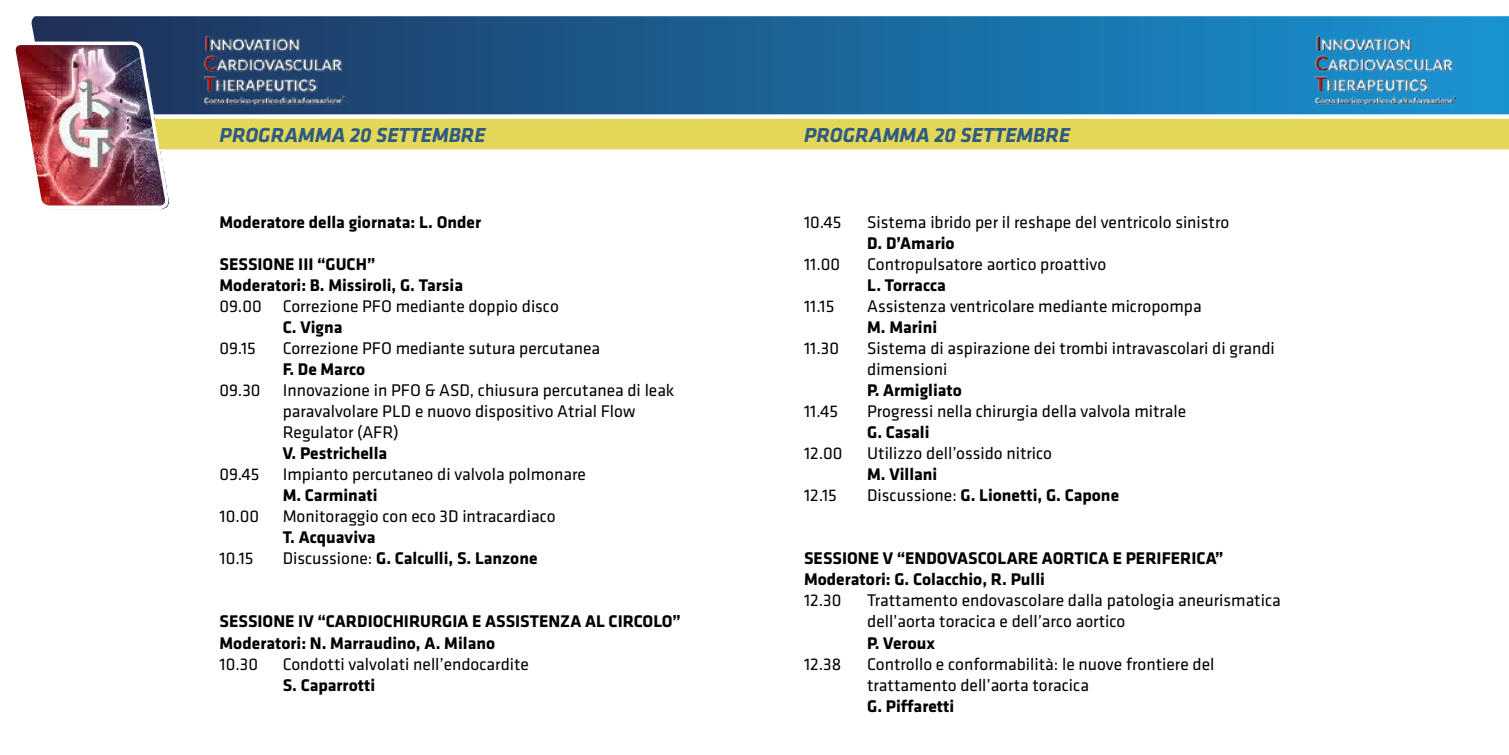
<style>
.page{position:relative;width:1509px;height:755px;background:#fff}
.page>*{position:absolute;margin:0;border:0;box-sizing:border-box;transform-origin:0 0}
.t1{font:italic 700 21px "Klavika";color:#2f5b80}
.t2{font:17.5px/21px "Klavika";color:#000}
.t3{font:700 17.5px/21px "Klavika";color:#000}
.s1{font-weight:400}
</style>
<div class="page">
<svg style="left:15px;top:16px;width:1493px;height:194px"></svg>
<p class="t1" style="left:220px;top:123px;width:267px">PROGRAMMA 20 SETTEMBRE</p>
<p class="t1" style="left:804px;top:123px;width:267px">PROGRAMMA 20 SETTEMBRE</p>
<p class="t3" style="left:220px;top:212px;width:263px">Moderatore della giornata: L. Onder</p>
<p class="t3" style="left:220px;top:254px;width:245px">SESSIONE III “GUCH”<br>Moderatori: B. Missiroli, G. Tarsia</p>
<p class="t2" style="left:220px;top:296px;width:341px">09.00 Correzione PFO mediante doppio disco</p>
<p class="t3" style="left:283px;top:317px;width:61px">C. Vigna</p>
<p class="t2" style="left:220px;top:338px;width:38px">09.15</p>
<p class="t2" style="left:283px;top:338px;width:319px">Correzione PFO mediante sutura percutanea</p>
<p class="t3" style="left:283px;top:359px;width:84px">F. De Marco</p>
<p class="t2" style="left:220px;top:380px;width:42px">09.30</p>
<p class="t2" style="left:283px;top:380px;width:393px">Innovazione in PFO &amp; ASD, chiusura percutanea di leak paravalvolare PLD e nuovo dispositivo Atrial Flow<br>Regulator (AFR)</p>
<p class="t3" style="left:283px;top:443px;width:106px">V. Pestrichella</p>
<p class="t2" style="left:220px;top:464px;width:41px">09.45</p>
<p class="t2" style="left:283px;top:464px;width:305px">Impianto percutaneo di valvola polmonare</p>
<p class="t3" style="left:283px;top:485px;width:96px">M. Carminati</p>
<p class="t2" style="left:220px;top:506px;width:41px">10.00</p>
<p class="t2" style="left:283px;top:506px;width:274px">Monitoraggio con eco 3D intracardiaco</p>
<p class="t3" style="left:283px;top:527px;width:94px">T. Acquaviva</p>
<p class="t2" style="left:220px;top:548px;width:35px">10.15</p>
<p class="t3" style="left:283px;top:548px;width:256px"><span class="s1">Discussione:</span> G. Calculli, S. Lanzone</p>
<p class="t3" style="left:220px;top:611px;width:463px">SESSIONE IV “CARDIOCHIRURGIA E ASSISTENZA AL CIRCOLO”<br>Moderatori: N. Marraudino, A. Milano</p>
<p class="t2" style="left:220px;top:653px;width:40px">10.30</p>
<p class="t2" style="left:283px;top:653px;width:248px">Condotti valvolati nell’endocardite</p>
<p class="t3" style="left:283px;top:674px;width:94px">S. Caparrotti</p>
<p class="t2" style="left:804px;top:212px;width:39px">10.45</p>
<p class="t2" style="left:867px;top:212px;width:363px">Sistema ibrido per il reshape del ventricolo sinistro</p>
<p class="t3" style="left:867px;top:233px;width:89px">D. D’Amario</p>
<p class="t2" style="left:804px;top:254px;width:38px">11.00</p>
<p class="t2" style="left:867px;top:254px;width:240px">Contropulsatore aortico proattivo</p>
<p class="t3" style="left:867px;top:275px;width:80px">L. Torracca</p>
<p class="t2" style="left:804px;top:296px;width:32px">11.15</p>
<p class="t2" style="left:867px;top:296px;width:336px">Assistenza ventricolare mediante micropompa</p>
<p class="t3" style="left:867px;top:317px;width:71px">M. Marini</p>
<p class="t2" style="left:804px;top:338px;width:36px">11.30</p>
<p class="t2" style="left:867px;top:338px;width:409px">Sistema di aspirazione dei trombi intravascolari di grandi dimensioni</p>
<p class="t3" style="left:867px;top:380px;width:96px">P. Armigliato</p>
<p class="t2" style="left:804px;top:401px;width:35px">11.45</p>
<p class="t2" style="left:867px;top:401px;width:320px">Progressi nella chirurgia della valvola mitrale</p>
<p class="t3" style="left:867px;top:422px;width:64px">G. Casali</p>
<p class="t2" style="left:804px;top:443px;width:40px">12.00</p>
<p class="t2" style="left:867px;top:443px;width:186px">Utilizzo dell’ossido nitrico</p>
<p class="t3" style="left:867px;top:464px;width:72px">M. Villani</p>
<p class="t2" style="left:804px;top:485px;width:34px">12.15</p>
<p class="t3" style="left:867px;top:485px;width:253px"><span class="s1">Discussione:</span> G. Lionetti, G. Capone</p>
<p class="t3" style="left:804px;top:548px;width:421px">SESSIONE V “ENDOVASCOLARE AORTICA E PERIFERICA”<br>Moderatori: G. Colacchio, R. Pulli</p>
<p class="t2" style="left:804px;top:590px;width:39px">12.30</p>
<p class="t2" style="left:867px;top:590px;width:415px">Trattamento endovascolare dalla patologia aneurismatica dell’aorta toracica e dell’arco aortico</p>
<p class="t3" style="left:867px;top:632px;width:69px">P. Veroux</p>
<p class="t2" style="left:804px;top:653px;width:39px">12.38</p>
<p class="t2" style="left:867px;top:653px;width:349px">Controllo e conformabilità: le nuove frontiere del trattamento dell’aorta toracica</p>
<p class="t3" style="left:867px;top:695px;width:89px">G. Piffaretti</p>
</div>
